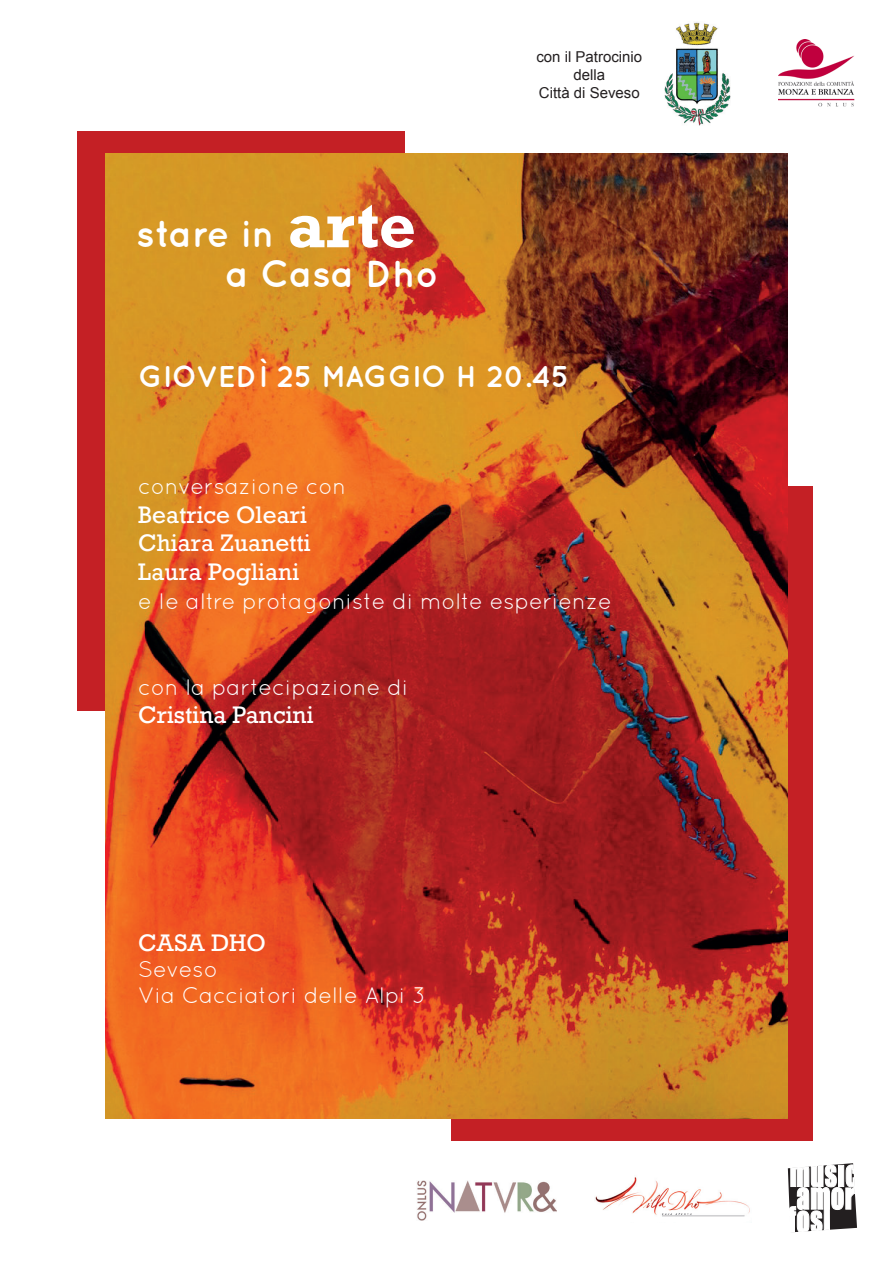
<style>
.page{position:relative;width:893px;height:1263px;background:#fff}
.page>*{position:absolute;margin:0;border:0;box-sizing:border-box;transform-origin:0 0}
.t1{font:700 37.5px/40.2px "Quicksand";color:#fff}
.t2{font:700 30px "Quicksand";color:#fff}
.t3{font:22.5px/26.4px "Quicksand";color:#fff}
.t4{font:22.5px/28.7px "Rockwell";color:#fff}
.t5{font:15px/18px "Arial";color:#231f20;text-align:center}
.s1{font-family:"Rockwell";font-size:60px}
</style>
<div class="page">
<img style="left:778px;top:39px;width:77px;height:68px">
<div style="left:451px;top:486px;width:361px;height:654px;background:#c42025"></div>
<div style="left:77px;top:131px;width:327px;height:580px;background:#c42025"></div>
<img style="left:105px;top:153px;width:683px;height:966px">
<img style="left:664px;top:22px;width:66px;height:103px">
<img style="left:417px;top:1180px;width:139px;height:40px">
<img style="left:595px;top:1177px;width:155px;height:40px">
<svg style="left:788px;top:1163px;width:69px;height:69px"></svg>
<h1 class="t1" style="left:226px;top:213px;width:214px;text-indent:-90px">stare in <span class="s1">arte </span>a Casa Dho</h1>
<p class="t5" style="left:536px;top:48px;width:107px">con il Patrocinio della<br>Città di Seveso</p>
<h2 class="t2" style="left:138px;top:358px;width:433px">GIOVEDÌ 25 MAGGIO H 20.45</h2>
<p class="t3" style="left:138px;top:473px;width:209px">conversazione con</p>
<p class="t4" style="left:138px;top:501px;width:174px">Beatrice Oleari<br>Chiara Zuanetti<br>Laura Pogliani</p>
<p class="t3" style="left:138px;top:587px;width:475px">e le altre protagoniste di molte esperienze</p>
<p class="t3" style="left:138px;top:673px;width:272px">con la partecipazione di</p>
<p class="t4" style="left:138px;top:701px;width:177px">Cristina Pancini</p>
<p class="t4" style="left:138px;top:928px;width:129px">CASA DHO</p>
<p class="t3" style="left:138px;top:955px;width:289px">Seveso<br>Via Cacciatori delle Alpi 3</p>
</div>
